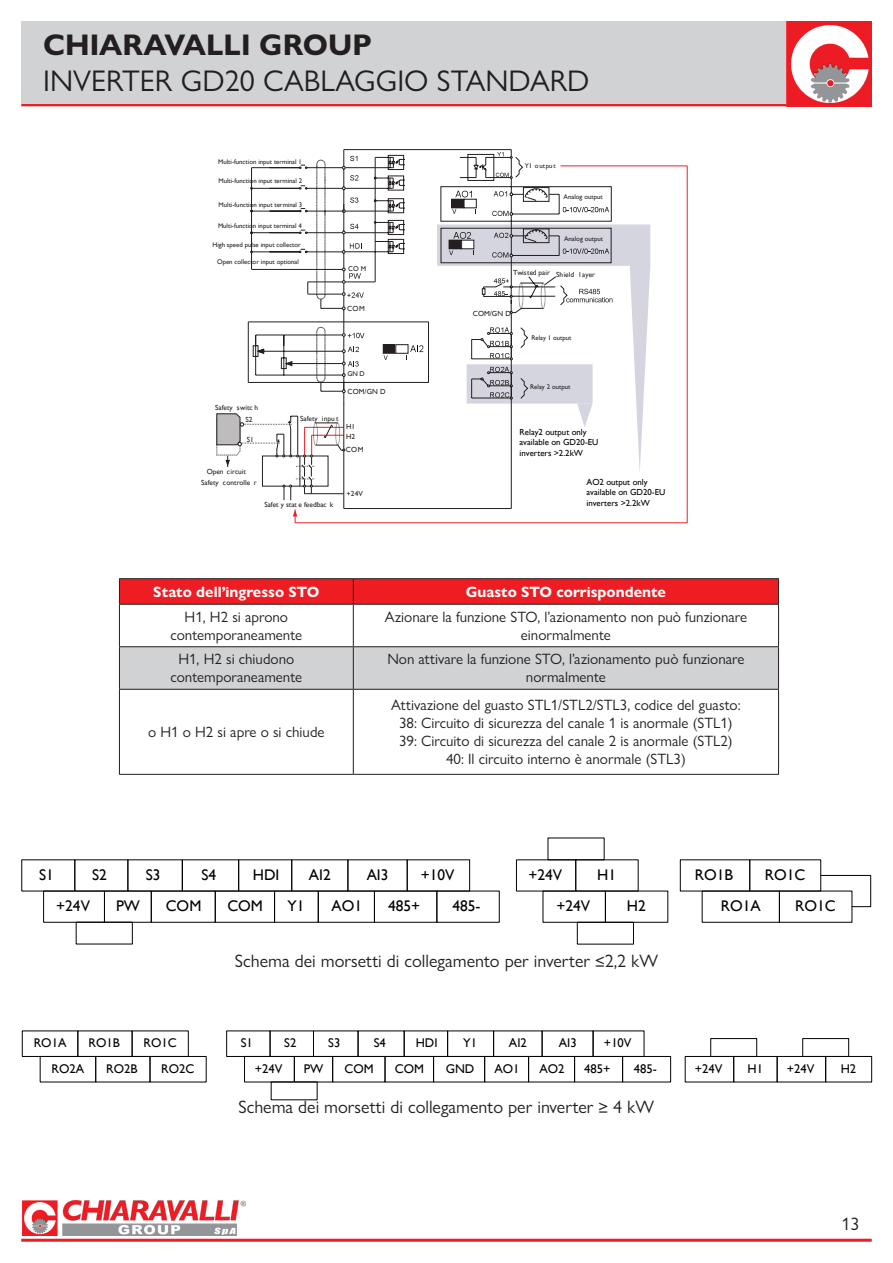
<style>
.page{position:relative;width:893px;height:1263px;background:#fff}
.page>*{position:absolute;margin:0;border:0;box-sizing:border-box;transform-origin:0 0}
.Stile_di_TITOLI_PAGINA{font:30px "Gill Sans Nova";color:#231f20}
.t1{font:700 30px "Gill Sans Nova";color:#231f20}
.Stile_di_TITOLI_PAGINA-2{font:18px "Gill Sans Nova";color:#231f20}
.t2{font:15.45px "Gill Sans";color:#030303}
.Stile_di_TITOLI_PAGINA-3{font:15px/18px "Gill Sans Nova";color:#231f20;text-align:center}
.Stile_di_TITOLI_PAGINA-4{font:700 15px "Gill Sans Nova";color:#fff}
.t3{font:12.6px "Gill Sans";color:#030303}
.t4{font:8.85px/10.5px "Gill Sans";color:#030303}
.t5{font:7.35px "Gill Sans";color:#231f20}
.t6{font:6.9px "Gill Sans";color:#231f20}
.t7{font:6.75px "Gill Sans";color:#231f20}
.t8{font:6.75px "Gill Sans";letter-spacing:.045em;color:#231f20}
</style>
<div class="page">
<hr style="left:21px;top:103px;width:766px;height:3px;background:#ee1d23">
<img style="left:787px;top:21px;width:85px;height:85px">
<hr style="left:21px;top:1239px;width:851px;height:3px;background:#ee1d23">
<img style="left:22px;top:1200px;width:223px;height:35px">
<div style="left:21px;top:21px;width:765px;height:82px;background:#d1d2d4"></div>
<div style="left:120px;top:647px;width:658px;height:42px;background:#d1d2d4"></div>
<hr style="left:119px;top:578px;width:234px;height:1px;background:#231f20">
<hr style="left:353px;top:578px;width:426px;height:1px;background:#231f20">
<svg style="left:119px;top:579px;width:660px;height:25px;background:#e81d22"></svg>
<hr style="left:119px;top:604px;width:234px;height:1px;background:#231f20">
<hr style="left:119px;top:605px;width:1px;height:41px;background:#231f20">
<hr style="left:353px;top:604px;width:426px;height:1px;background:#231f20">
<hr style="left:353px;top:605px;width:1px;height:41px;background:#231f20">
<hr style="left:778px;top:605px;width:1px;height:41px;background:#231f20">
<hr style="left:119px;top:646px;width:234px;height:1px;background:#231f20">
<hr style="left:119px;top:647px;width:1px;height:42px;background:#231f20">
<hr style="left:353px;top:646px;width:426px;height:1px;background:#231f20">
<hr style="left:353px;top:647px;width:1px;height:42px;background:#231f20">
<hr style="left:778px;top:647px;width:1px;height:42px;background:#231f20">
<hr style="left:119px;top:689px;width:234px;height:1px;background:#231f20">
<hr style="left:119px;top:690px;width:1px;height:84px;background:#231f20">
<hr style="left:353px;top:689px;width:426px;height:1px;background:#231f20">
<hr style="left:353px;top:690px;width:1px;height:84px;background:#231f20">
<hr style="left:778px;top:690px;width:1px;height:84px;background:#231f20">
<hr style="left:119px;top:774px;width:234px;height:1px;background:#231f20">
<hr style="left:353px;top:774px;width:426px;height:1px;background:#231f20">
<div style="left:226px;top:1030px;width:44px;height:27px;border:1px solid #030303"></div>
<div style="left:244px;top:1056px;width:51px;height:26px;border:1px solid #030303"></div>
<div style="left:22px;top:1030px;width:56px;height:27px;border:1px solid #030303"></div>
<div style="left:132px;top:1030px;width:57px;height:27px;border:1px solid #030303"></div>
<div style="left:40px;top:1056px;width:56px;height:26px;border:1px solid #030303"></div>
<div style="left:95px;top:1056px;width:55px;height:26px;border:1px solid #030303"></div>
<div style="left:150px;top:1056px;width:57px;height:26px;border:1px solid #030303"></div>
<div style="left:825px;top:1056px;width:47px;height:26px;border:1px solid #030303"></div>
<svg style="left:270px;top:1038px;width:579px;height:62px"></svg>
<div style="left:74px;top:859px;width:54px;height:32px;border:1px solid #030303"></div>
<div style="left:43px;top:891px;width:62px;height:32px;border:1px solid #030303"></div>
<svg style="left:75px;top:837px;width:796px;height:108px"></svg>
<hr style="left:295px;top:522px;width:392px;height:1px;background:#ee1d23">
<hr style="left:561px;top:166px;width:126px;height:1px;background:#ee1d23">
<hr style="left:687px;top:166px;width:1px;height:357px;background:#ee1d23">
<svg style="left:216px;top:149px;width:434px;height:374px"></svg>
<p class="t1" style="left:43px;top:26px;width:330px">CHIARAVALLI GROUP</p>
<p class="Stile_di_TITOLI_PAGINA" style="left:43px;top:63px;width:548px">INVERTER GD20 CABLAGGIO STANDARD</p>
<p class="t7" style="left:218px;top:158px;width:85px">Multi-function input terminal 1</p>
<p class="t7" style="left:218px;top:177px;width:85px">Multi-function input terminal 2</p>
<p class="t7" style="left:218px;top:222px;width:85px">Multi-function input terminal 4</p>
<p class="t7" style="left:212px;top:241px;width:90px">High speed pulse input collector</p>
<p class="t7" style="left:219px;top:201px;width:85px">Multi-function input terminal 3</p>
<p class="t7" style="left:217px;top:258px;width:83px">Open collector input optional</p>
<p class="t5" style="left:215px;top:403px;width:44px">Safety switc h</p>
<p class="t6" style="left:348px;top:264px;width:19px">CO M</p>
<p class="t5" style="left:347px;top:304px;width:19px">COM</p>
<p class="t6" style="left:347px;top:369px;width:19px">GND</p>
<p class="t5" style="left:348px;top:387px;width:40px">COM/GN D</p>
<p class="t5" style="left:246px;top:416px;width:9px">S2</p>
<p class="t5" style="left:247px;top:435px;width:9px">S1</p>
<p class="t5" style="left:207px;top:467px;width:41px">Open circuit</p>
<p class="t5" style="left:201px;top:478px;width:57px">Safety controlle r</p>
<p class="t5" style="left:300px;top:414px;width:40px">Safety inpu t</p>
<p class="t5" style="left:346px;top:422px;width:11px">H1</p>
<p class="t5" style="left:346px;top:432px;width:11px">H2</p>
<p class="t5" style="left:346px;top:445px;width:19px">COM</p>
<p class="t5" style="left:264px;top:501px;width:70px">Safet y stat e feedbac k</p>
<p class="t5" style="left:346px;top:489px;width:18px">+24V</p>
<p class="t8" style="left:525px;top:162px;width:32px">Y1 output</p>
<p class="t7" style="left:564px;top:193px;width:41px">Analog output</p>
<p class="t7" style="left:564px;top:235px;width:41px">Analog output</p>
<p class="t5" style="left:513px;top:268px;width:38px">Twisted pair</p>
<p class="t5" style="left:556px;top:270px;width:41px">Shield l ayer</p>
<p class="t5" style="left:473px;top:309px;width:40px">COM/GN D</p>
<p class="t7" style="left:531px;top:334px;width:42px">Relay 1 output</p>
<p class="t7" style="left:530px;top:383px;width:42px">Relay 2 output</p>
<p class="t4" style="left:520px;top:427px;width:80px">Relay2 output only available on GD20-EU inverters &gt;2.2kW</p>
<p class="t4" style="left:586px;top:476px;width:80px">AO2 output only available on GD20-EU inverters &gt;2.2kW</p>
<p class="Stile_di_TITOLI_PAGINA-4" style="left:153px;top:582px;width:168px">Stato dell’ingresso STO</p>
<p class="Stile_di_TITOLI_PAGINA-4" style="left:466px;top:582px;width:202px">Guasto STO corrispondente</p>
<p class="Stile_di_TITOLI_PAGINA-3" style="left:170px;top:608px;width:133px">H1, H2 si aprono contemporaneamente</p>
<p class="Stile_di_TITOLI_PAGINA-3" style="left:385px;top:608px;width:364px">Azionare la funzione STO, l’azionamento non può funzionare einormalmente</p>
<p class="Stile_di_TITOLI_PAGINA-3" style="left:170px;top:650px;width:133px">H1, H2 si chiudono contemporaneamente</p>
<p class="Stile_di_TITOLI_PAGINA-3" style="left:387px;top:650px;width:359px">Non attivare la funzione STO, l’azionamento può funzionare normalmente</p>
<p class="Stile_di_TITOLI_PAGINA-3" style="left:148px;top:723px;width:178px">o H1 o H2 si apre o si chiude</p>
<p class="Stile_di_TITOLI_PAGINA-3" style="left:391px;top:696px;width:351px">Attivazione del guasto STL1/STL2/STL3, codice del guasto:</p>
<p class="Stile_di_TITOLI_PAGINA-3" style="left:399px;top:714px;width:335px">38: Circuito di sicurezza del canale 1 is anormale (STL1)</p>
<p class="Stile_di_TITOLI_PAGINA-3" style="left:399px;top:732px;width:335px">39: Circuito di sicurezza del canale 2 is anormale (STL2)</p>
<p class="Stile_di_TITOLI_PAGINA-3" style="left:446px;top:750px;width:241px">40: Il circuito interno è anormale (STL3)</p>
<p class="t2" style="left:39px;top:866px;width:16px">S1</p>
<p class="t2" style="left:92px;top:866px;width:16px">S2</p>
<p class="t2" style="left:146px;top:866px;width:16px">S3</p>
<p class="t2" style="left:201px;top:866px;width:16px">S4</p>
<p class="t2" style="left:253px;top:866px;width:28px">HDI</p>
<p class="t2" style="left:309px;top:866px;width:23px">AI2</p>
<p class="t2" style="left:367px;top:866px;width:23px">AI3</p>
<p class="t2" style="left:421px;top:866px;width:35px">+10V</p>
<p class="t2" style="left:56px;top:897px;width:35px">+24V</p>
<p class="t2" style="left:116px;top:897px;width:25px">PW</p>
<p class="t2" style="left:166px;top:897px;width:37px">COM</p>
<p class="t2" style="left:227px;top:897px;width:37px">COM</p>
<p class="t2" style="left:287px;top:897px;width:19px">Y1</p>
<p class="t2" style="left:331px;top:897px;width:32px">AO1</p>
<p class="t2" style="left:388px;top:897px;width:34px">485+</p>
<p class="t2" style="left:452px;top:897px;width:30px">485-</p>
<p class="t2" style="left:528px;top:866px;width:35px">+24V</p>
<p class="t2" style="left:597px;top:866px;width:20px">H1</p>
<p class="t2" style="left:556px;top:897px;width:35px">+24V</p>
<p class="t2" style="left:627px;top:897px;width:20px">H2</p>
<p class="Stile_di_TITOLI_PAGINA-2" style="left:235px;top:949px;width:425px">Schema dei morsetti di collegamento per inverter ≤2,2 kW</p>
<p class="t2" style="left:695px;top:866px;width:40px">RO1B</p>
<p class="t2" style="left:765px;top:866px;width:42px">RO1C</p>
<p class="t2" style="left:721px;top:897px;width:41px">RO1A</p>
<p class="t2" style="left:795px;top:897px;width:42px">RO1C</p>
<p class="t3" style="left:34px;top:1036px;width:34px">RO1A</p>
<p class="t3" style="left:88px;top:1036px;width:33px">RO1B</p>
<p class="t3" style="left:143px;top:1036px;width:35px">RO1C</p>
<p class="t3" style="left:52px;top:1061px;width:34px">RO2A</p>
<p class="t3" style="left:106px;top:1061px;width:33px">RO2B</p>
<p class="t3" style="left:161px;top:1061px;width:35px">RO2C</p>
<p class="t3" style="left:241px;top:1036px;width:14px">S1</p>
<p class="t3" style="left:284px;top:1036px;width:14px">S2</p>
<p class="t3" style="left:328px;top:1036px;width:14px">S3</p>
<p class="t3" style="left:374px;top:1036px;width:14px">S4</p>
<p class="t3" style="left:416px;top:1036px;width:23px">HDI</p>
<p class="t3" style="left:463px;top:1036px;width:15px">Y1</p>
<p class="t3" style="left:509px;top:1036px;width:19px">AI2</p>
<p class="t3" style="left:559px;top:1036px;width:19px">AI3</p>
<p class="t3" style="left:255px;top:1061px;width:29px">+24V</p>
<p class="t3" style="left:304px;top:1061px;width:21px">PW</p>
<p class="t3" style="left:344px;top:1061px;width:31px">COM</p>
<p class="t3" style="left:395px;top:1061px;width:31px">COM</p>
<p class="t3" style="left:446px;top:1061px;width:30px">GND</p>
<p class="t3" style="left:494px;top:1061px;width:27px">AO1</p>
<p class="t3" style="left:539px;top:1061px;width:27px">AO2</p>
<p class="t3" style="left:584px;top:1061px;width:28px">485+</p>
<p class="t3" style="left:604px;top:1036px;width:29px">+10V</p>
<p class="t3" style="left:634px;top:1061px;width:24px">485-</p>
<p class="t3" style="left:695px;top:1061px;width:29px">+24V</p>
<p class="t3" style="left:747px;top:1061px;width:17px">H1</p>
<p class="t3" style="left:787px;top:1061px;width:29px">+24V</p>
<p class="t3" style="left:841px;top:1061px;width:17px">H2</p>
<p class="Stile_di_TITOLI_PAGINA-2" style="left:238px;top:1096px;width:417px">Schema dei morsetti di collegamento per inverter ≥ 4 kW</p>
<p class="Stile_di_TITOLI_PAGINA-2" style="left:841px;top:1213px;width:19px">13</p>
</div>
